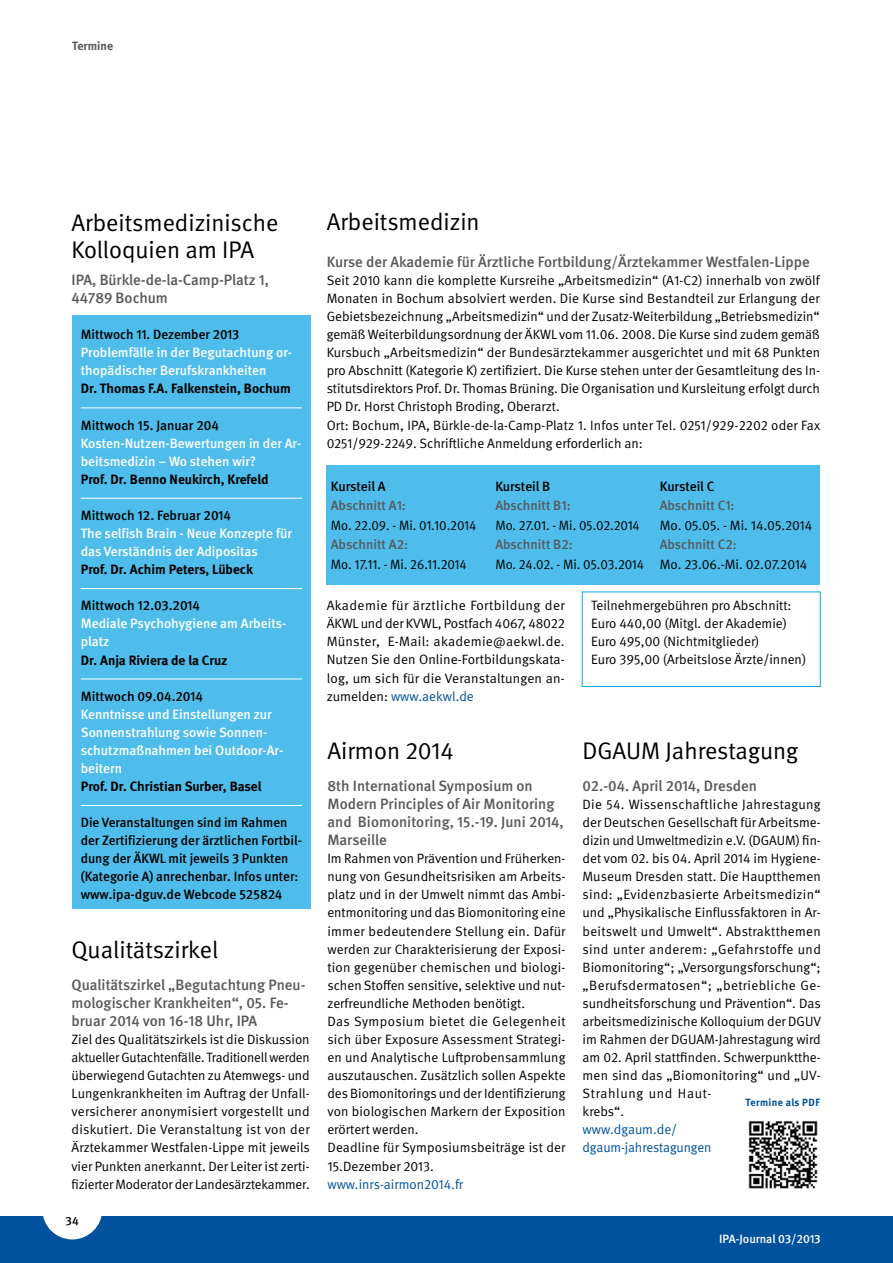
<style>
.page{position:relative;width:893px;height:1263px;background:#fff}
.page>*{position:absolute;margin:0;border:0;box-sizing:border-box;transform-origin:0 0}
.t1{font:24px/27px "DGUV Meta";color:#000}
.t2{font:500 15px/18px "DGUV Meta";color:#58595b}
.t3{font:13.5px/18px "DGUV Meta";color:#000}
.t4{font:500 13.5px/18.1px "DGUV Meta";color:#fff}
.t5{font:500 13.5px/18px "DGUV Meta";color:#000}
.t6{font:700 13.5px "DGUV Meta";color:#000}
.t7{font:13.5px "DGUV Meta";color:#000;scale:.96 1}
.t8{font:500 13.5px "DGUV Meta";color:#58595b}
.t9{font:13.5px/18px "DGUV Meta";letter-spacing:-.005em;color:#00529c}
.t10{font:500 12px "DGUV Meta";letter-spacing:-.005em;color:#fff}
.t11{font:700 12px "DGUV Meta";color:#58595b}
.t12{font:500 12px "DGUV Meta";color:#000}
.t13{font:700 10.5px "DGUV Meta";letter-spacing:.04em;color:#00529c}
.s1{color:#00529c}
</style>
<div class="page">
<div style="left:0;top:1216px;width:893px;height:47px;background:#00529c"></div>
<div style="left:42px;top:1179px;width:60px;height:60px;background:#fff;border-radius:50%"></div>
<div style="left:582px;top:591px;width:239px;height:96px;border:1px solid #00ade8"></div>
<div style="left:327px;top:465px;width:493px;height:119px;background:#4fbdec"></div>
<img style="left:748px;top:1120px;width:70px;height:69px">
<div style="left:72px;top:316px;width:238px;height:592px;background:#4fbdec"></div>
<hr style="left:81px;top:407px;width:221px;height:1px;background:#fff">
<hr style="left:81px;top:498px;width:221px;height:1px;background:#fff">
<hr style="left:81px;top:588px;width:221px;height:1px;background:#fff">
<hr style="left:81px;top:679px;width:221px;height:1px;background:#fff">
<hr style="left:81px;top:805px;width:221px;height:1px;background:#fff">
<p class="t11" style="left:72px;top:39px;width:42px">Termine</p>
<h1 class="t1" style="left:72px;top:209px;width:208px">Arbeitsmedizinische<br>Kolloquien am IPA</h1>
<p class="t2" style="left:72px;top:271px;width:199px">IPA, Bürkle-de-la-Camp-Platz 1,<br>44789 Bochum</p>
<p class="t5" style="left:81px;top:326px;width:160px">Mittwoch 11. Dezember 2013</p>
<p class="t4" style="left:81px;top:344px;width:213px">Problemfälle in der Begutachtung or&shy;thopädischer Berufskrankheiten</p>
<p class="t6" style="left:81px;top:381px;width:211px">Dr. Thomas F.A. Falkenstein, Bochum</p>
<p class="t5" style="left:81px;top:416px;width:140px">Mittwoch 15. Januar 204</p>
<p class="t4" style="left:81px;top:434px;width:222px">Kosten-Nutzen-Bewertungen in der Ar&shy;beitsmedizin – Wo stehen wir?</p>
<p class="t6" style="left:81px;top:471px;width:189px">Prof. Dr. Benno Neukirch, Krefeld</p>
<p class="t5" style="left:81px;top:507px;width:152px">Mittwoch 12. Februar 2014</p>
<p class="t4" style="left:81px;top:525px;width:213px">The selfish Brain - Neue Konzepte für das Verständnis der Adipositas</p>
<p class="t6" style="left:81px;top:561px;width:174px">Prof. Dr. Achim Peters, Lübeck</p>
<p class="t5" style="left:81px;top:597px;width:121px">Mittwoch 12.03.2014</p>
<p class="t4" style="left:81px;top:615px;width:207px">Mediale Psychohygiene am Arbeits&shy;platz</p>
<p class="t6" style="left:81px;top:652px;width:148px">Dr. Anja Riviera de la Cruz</p>
<p class="t5" style="left:81px;top:687px;width:124px">Mittwoch 09.04.2014</p>
<p class="t4" style="left:81px;top:705px;width:204px">Kenntnisse und Einstellungen zur<br>Sonnenstrahlung sowie Sonnen&shy;schutzmaßnahmen bei Outdoor-Ar&shy;beitern</p>
<p class="t6" style="left:81px;top:778px;width:182px">Prof. Dr. Christian Surber, Basel</p>
<p class="t5" style="left:81px;top:814px;width:223px">Die Veranstaltungen sind im Rahmen der Zertifizierung der ärztlichen Fortbil&shy;dung der ÄKWL mit jeweils 3 Punkten (Kategorie A) anrechenbar. Infos unter: www.ipa-dguv.de Webcode 525824</p>
<h1 class="t1" style="left:72px;top:937px;width:148px">Qualitätszirkel</h1>
<p class="t2" style="left:72px;top:976px;width:236px">Qualitätszirkel „Begutachtung Pneu&shy;mologischer Krankheiten“, 05. Fe&shy;bruar 2014 von 16-18 Uhr, IPA</p>
<p class="t3" style="left:72px;top:1031px;width:240px;text-align:justify">Ziel des Qualitätszirkels ist die Diskussion aktueller Gutachtenfälle. Traditionell werden überwiegend Gutachten zu Atemwegs- und Lungenkrankheiten im Auftrag der Unfall&shy;versicherer anonymisiert vorgestellt und diskutiert. Die Veranstaltung ist von der Ärztekammer Westfalen-Lippe mit jeweils vier Punkten anerkannt. Der Leiter ist zerti&shy;fizierter Moderator der Landesärztekammer.</p>
<p class="t12" style="left:66px;top:1213px;width:15px">34</p>
<h1 class="t1" style="left:327px;top:209px;width:155px">Arbeitsmedizin</h1>
<p class="t2" style="left:327px;top:253px;width:485px">Kurse der Akademie für Ärztliche Fortbildung/Ärztekammer Westfalen-Lippe</p>
<p class="t3" style="left:327px;top:272px;width:495px">Seit 2010 kann die komplette Kursreihe „Arbeitsmedizin“ (A1-C2) innerhalb von zwölf Monaten in Bochum absolviert werden. Die Kurse sind Bestandteil zur Erlangung der Gebietsbezeichnung „Arbeitsmedizin“ und der Zusatz-Weiterbildung „Betriebsmedizin“ gemäß Weiterbildungsordnung der ÄKWL vom 11.06. 2008. Die Kurse sind zudem gemäß Kursbuch „Arbeitsmedizin“ der Bundesärztekammer ausgerichtet und mit 68 Punkten pro Abschnitt (Kategorie K) zertifiziert. Die Kurse stehen unter der Gesamtleitung des In&shy;stitutsdirektors Prof. Dr. Thomas Brüning. Die Organisation und Kursleitung erfolgt durch PD Dr. Horst Christoph Broding, Oberarzt.<br>Ort: Bochum, IPA, Bürkle-de-la-Camp-Platz 1. Infos unter Tel. 0251/929-2202 oder Fax 0251/929-2249. Schriftliche Anmeldung erforderlich an:</p>
<p class="t5" style="left:331px;top:477px;width:56px">Kursteil A</p>
<p class="t8" style="left:331px;top:498px;width:76px">Abschnitt A1:</p>
<p class="t7" style="left:331px;top:517px;width:153px">Mo. 22.09. - Mi. 01.10.2014</p>
<p class="t8" style="left:331px;top:537px;width:79px">Abschnitt A2:</p>
<p class="t7" style="left:331px;top:556px;width:143px">Mo. 17.11. - Mi. 26.11.2014</p>
<p class="t5" style="left:495px;top:477px;width:57px">Kursteil B</p>
<p class="t8" style="left:495px;top:498px;width:77px">Abschnitt B1:</p>
<p class="t7" style="left:495px;top:517px;width:152px">Mo. 27.01. - Mi. 05.02.2014</p>
<p class="t8" style="left:495px;top:537px;width:79px">Abschnitt B2:</p>
<p class="t7" style="left:495px;top:556px;width:156px">Mo. 24.02. - Mi. 05.03.2014</p>
<p class="t5" style="left:660px;top:477px;width:56px">Kursteil C</p>
<p class="t8" style="left:660px;top:498px;width:76px">Abschnitt C1:</p>
<p class="t3" style="left:660px;top:516px;width:154px">Mo. 05.05. - Mi. 14.05.2014</p>
<p class="t8" style="left:660px;top:537px;width:79px">Abschnitt C2:</p>
<p class="t3" style="left:660px;top:555px;width:149px">Mo. 23.06.-Mi. 02.07.2014</p>
<p class="t3" style="left:327px;top:597px;width:240px;text-align:justify">Akademie für ärztliche Fortbildung der ÄKWL und der KVWL, Postfach 4067, 48022<br>Münster, E-Mail: akademie@aekwl.de.<br>Nutzen Sie den Online-Fortbildungskata&shy;log, um sich für die Veranstaltungen an&shy;zumelden: <span class="s1">www.aekwl.de</span></p>
<h1 class="t1" style="left:327px;top:738px;width:128px">Airmon 2014</h1>
<p class="t2" style="left:327px;top:777px;width:238px">8th International Symposium on<br>Modern Principles of Air Monitoring and Biomonitoring, 15.-19. Juni 2014,<br>Marseille</p>
<p class="t3" style="left:327px;top:850px;width:240px">Im Rahmen von Prävention und Früherken&shy;nung von Gesundheitsrisiken am Arbeits&shy;platz und in der Umwelt nimmt das Ambi&shy;entmonitoring und das Biomonitoring eine immer bedeutendere Stellung ein. Dafür werden zur Charakterisierung der Exposi&shy;tion gegenüber chemischen und biologi&shy;schen Stoffen sensitive, selektive und nut&shy;zerfreundliche Methoden benötigt.<br>Das Symposium bietet die Gelegenheit sich über Exposure Assessment Strategi&shy;en und Analytische Luftprobensammlung auszutauschen. Zusätzlich sollen Aspekte des Biomonitorings und der Identifizierung von biologischen Markern der Exposition erörtert werden.<br>Deadline für Symposiumsbeiträge ist der 15.Dezember 2013.</p>
<p class="t9" style="left:327px;top:1175px;width:137px">www.inrs-airmon2014.fr</p>
<p class="t3" style="left:591px;top:597px;width:217px">Teilnehmergebühren pro Abschnitt:<br>Euro 440,00 (Mitgl. der Akademie)<br>Euro 495,00 (Nichtmitglieder)<br>Euro 395,00 (Arbeitslose Ärzte/innen)</p>
<h1 class="t1" style="left:583px;top:738px;width:217px">DGAUM Jahrestagung</h1>
<p class="t2" style="left:583px;top:777px;width:176px">02.-04. April 2014, Dresden</p>
<p class="t3" style="left:583px;top:796px;width:240px">Die 54. Wissenschaftliche Jahrestagung der Deutschen Gesellschaft für Arbeitsme&shy;dizin und Umweltmedizin e.V. (DGAUM) fin&shy;det vom 02. bis 04. April 2014 im Hygiene-Museum Dresden statt. Die Hauptthemen sind: „Evidenzbasierte Arbeitsmedizin“ und „Physikalische Einflussfaktoren in Ar&shy;beitswelt und Umwelt“. Abstraktthemen sind unter anderem: „Gefahrstoffe und Biomonitoring“; „Versorgungsforschung“; „Berufsdermatosen“; „betriebliche Ge&shy;sundheitsforschung und Prävention“. Das arbeitsmedizinische Kolloquium der DGUV im Rahmen der DGUAM-Jahrestagung wird am 02. April stattfinden. Schwerpunktthe&shy;men sind das „Biomonitoring“ und „UV-Strahlung und Haut-<br>krebs“.</p>
<p class="t9" style="left:583px;top:1121px;width:130px">www.dgaum.de/ dgaum-jahrestagungen</p>
<p class="t13" style="left:745px;top:1096px;width:76px">Termine als PDF</p>
<p class="t10" style="left:719px;top:1232px;width:103px">IPA-Journal 03/2013</p>
</div>
